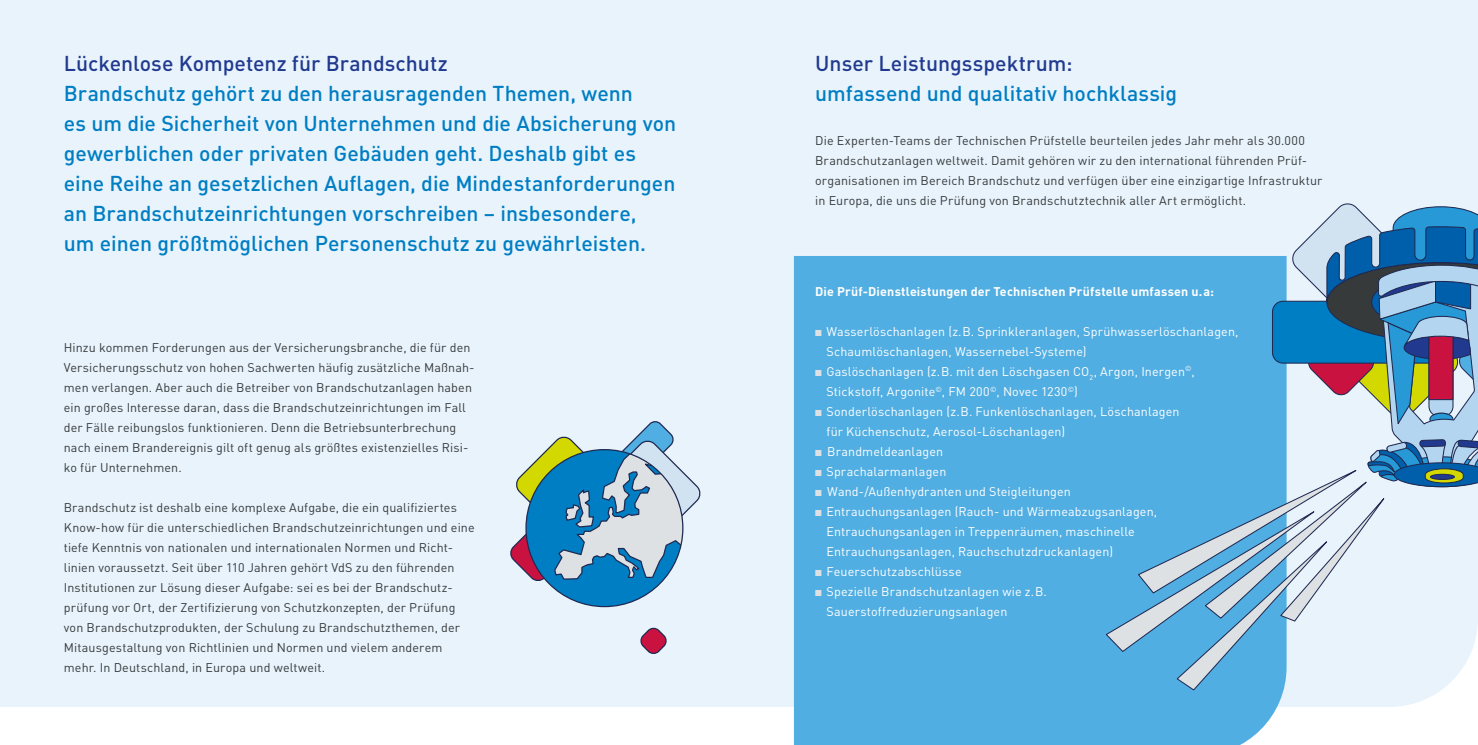
<style>
.page{position:relative;width:1478px;height:745px;background:#fff}
.page>*{position:absolute;margin:0;border:0;box-sizing:border-box;transform-origin:0 0}
.t1{font:500 21.25px/30px "DIN Pro";color:#007ec3}
.t2{font:500 21.25px "DIN Pro";color:#213a8f}
.t3{font:12.5px/20px "DIN Pro";letter-spacing:.01em;color:#373a3b}
.t4{font:12.5px/20px "DIN Pro";letter-spacing:.01em;color:#fff}
.t5{font:700 12.5px "DIN Pro";letter-spacing:.015em;color:#fff}
.s1{color:#dee1e3}
</style>
<div class="page">
<div style="left:0;top:0;width:744px;height:706px;background:#e8f3fc"></div>
<svg style="left:510px;top:421px;width:191px;height:185px"></svg>
<svg style="left:640px;top:627px;width:27px;height:27px"></svg>
<div style="left:744px;top:0;width:734px;height:706px;background:#e8f3fc"></div>
<div style="left:794px;top:256px;width:492px;height:488px;background:#51aee2"></div>
<svg style="left:1104px;top:201px;width:374px;height:489px;background:#8cbcdc"></svg>
<h1 class="t2" style="left:64px;top:46px;width:385px">Lückenlose Kompetenz für Brandschutz</h1>
<p class="t1" style="left:64px;top:75px;width:614px">Brandschutz gehört zu den herausragenden Themen, wenn<br>es um die Sicherheit von Unternehmen und die Absicherung von gewerblichen oder privaten Gebäuden geht. Deshalb gibt es eine Reihe an gesetzlichen Auflagen, die Mindestanforderungen an Brandschutzeinrichtungen vorschreiben – insbesondere,<br>um einen größtmöglichen Personenschutz zu gewährleisten.</p>
<p class="t3" style="left:64px;top:335px;width:412px">Hinzu kommen Forderungen aus der Versicherungsbranche, die für den Versicherungsschutz von hohen Sachwerten häufig zusätzliche Maßnah&shy;men verlangen. Aber auch die Betreiber von Brandschutzanlagen haben ein großes Interesse daran, dass die Brandschutzeinrichtungen im Fall der Fälle reibungslos funktionieren. Denn die Betriebsunterbrechung nach einem Brandereignis gilt oft genug als größtes existenzielles Risi&shy;ko für Unternehmen.</p>
<p class="t3" style="left:64px;top:495px;width:412px">Brandschutz ist deshalb eine komplexe Aufgabe, die ein qualifiziertes Know-how für die unterschiedlichen Brandschutzeinrichtungen und eine tiefe Kenntnis von nationalen und internationalen Normen und Richt&shy;linien voraussetzt. Seit über 110 Jahren gehört VdS zu den führenden Institutionen zur Lösung dieser Aufgabe: sei es bei der Brandschutz&shy;prüfung vor Ort, der Zertifizierung von Schutzkonzepten, der Prüfung von Brandschutzprodukten, der Schulung zu Brandschutzthemen, der Mitausgestaltung von Richtlinien und Normen und vielem anderem mehr. In Deutschland, in Europa und weltweit.</p>
<h1 class="t2" style="left:815px;top:46px;width:259px">Unser Leistungsspektrum:</h1>
<h1 class="t1" style="left:815px;top:75px;width:363px">umfassend und qualitativ hochklassig</h1>
<p class="t3" style="left:815px;top:129px;width:509px">Die Experten-Teams der Technischen Prüfstelle beurteilen jedes Jahr mehr als 30.000<br>Brandschutzanlagen weltweit. Damit gehören wir zu den international führenden Prüf&shy;organisationen im Bereich Brandschutz und verfügen über eine einzigartige Infrastruktur in Europa, die uns die Prüfung von Brandschutztechnik aller Art ermöglicht.</p>
<p class="t5" style="left:815px;top:280px;width:400px">Die Prüf-Dienstleistungen der Technischen Prüfstelle umfassen u.a:</p>
<p class="t4" style="left:826px;top:319px;width:413px;text-indent:-11px"><span class="s1">■</span> Wasserlöschanlagen (z.B. Sprinkleranlagen, Sprühwasserlöschanlagen,<br>Schaumlöschanlagen, Wassernebel-Systeme)</p>
<p class="t4" style="left:826px;top:359px;width:370px;text-indent:-11px"><span class="s1">■</span> Gaslöschanlagen (z.B. mit den Löschgasen CO<sub>2</sub>, Argon, Inergen<sup>©</sup>,<br>Stickstoff, Argonite<sup>©</sup>, FM 200<sup>©</sup>, Novec 1230<sup>©</sup>)</p>
<p class="t4" style="left:826px;top:399px;width:354px;text-indent:-11px"><span class="s1">■</span> Sonderlöschanlagen (z.B. Funkenlöschanlagen, Löschanlagen für Küchenschutz, Aerosol-Löschanlagen)</p>
<p class="t4" style="left:815px;top:439px;width:129px"><span class="s1">■</span> Brandmeldeanlagen</p>
<p class="t4" style="left:815px;top:459px;width:133px"><span class="s1">■</span> Sprachalarmanlagen</p>
<p class="t4" style="left:815px;top:479px;width:257px"><span class="s1">■</span> Wand-/Außenhydranten und Steigleitungen</p>
<p class="t4" style="left:826px;top:499px;width:332px;text-indent:-11px"><span class="s1">■</span> Entrauchungsanlagen (Rauch- und Wärmeabzugsanlagen,<br>Entrauchungsanlagen in Treppenräumen, maschinelle<br>Entrauchungsanlagen, Rauchschutzdruckanlagen)</p>
<p class="t4" style="left:815px;top:559px;width:148px"><span class="s1">■</span> Feuerschutzabschlüsse</p>
<p class="t4" style="left:826px;top:579px;width:222px;text-indent:-11px"><span class="s1">■</span> Spezielle Brandschutzanlagen wie z.B.<br>Sauerstoffreduzierungsanlagen</p>
</div>
